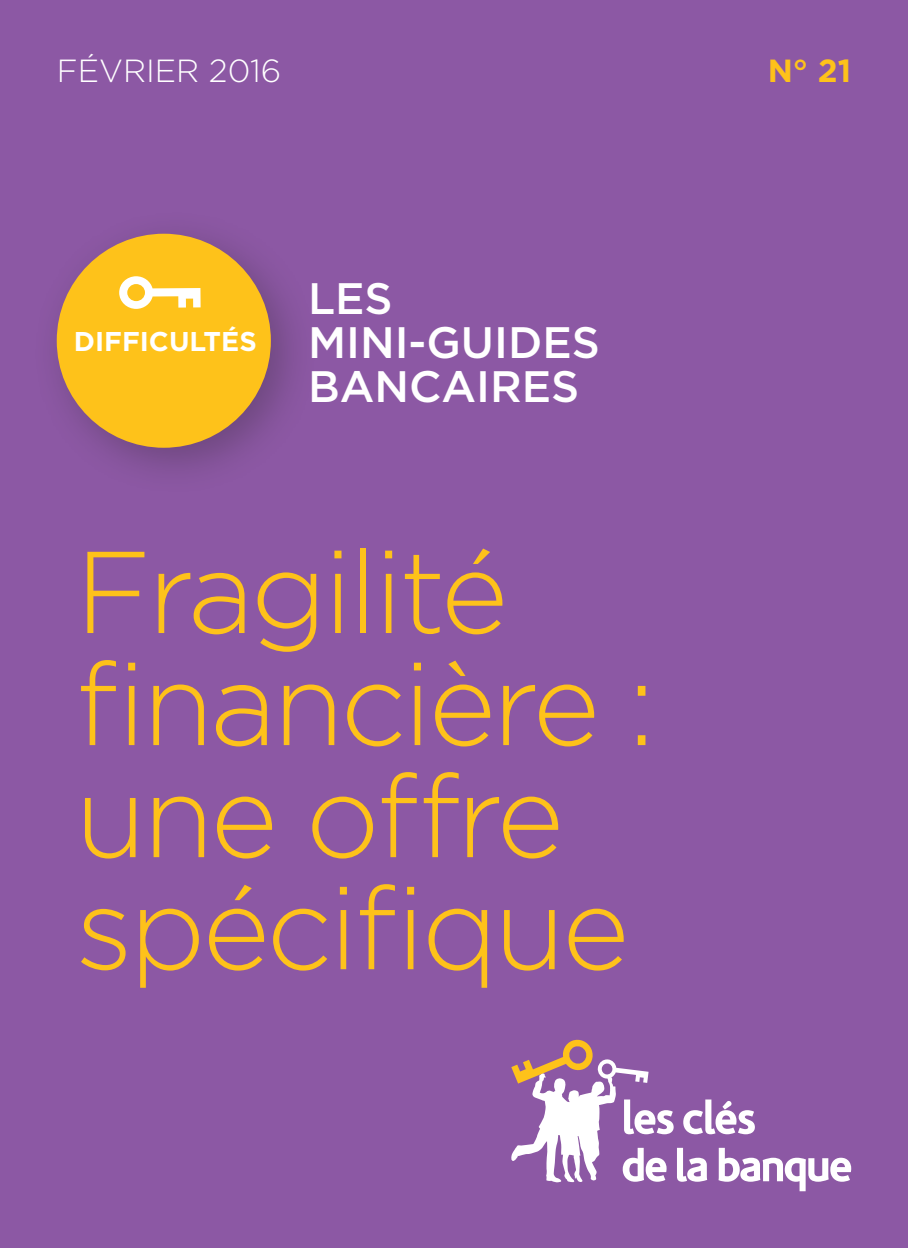
<style>
.page{position:relative;width:908px;height:1248px;background:#fff}
.page>*{position:absolute;margin:0;border:0;box-sizing:border-box;transform-origin:0 0}
.H1-Titre_guide{font:300 116px/112px "Gotham";letter-spacing:-.03em;color:#fec21a}
.H3_-_mini-guides{font:500 44px "Gotham";color:#fff}
.Date_parution{font:300 32px "Gotham";color:#fff}
.Numéro{font:700 32px "Gotham";color:#fec21a}
.H3_-_thème_guide{font:700 27.2px "Gotham";color:#fff}
</style>
<div class="page">
<div style="left:0;top:0;width:907px;height:1247px;background:#8c58a4"></div>
<svg style="left:511px;top:1039px;width:339px;height:152px"></svg>
<div style="left:31px;top:208px;width:288px;height:288px;background:#231f20;opacity:.3"></div>
<div style="left:57px;top:234px;width:214px;height:213px;background:#fec21a;border-radius:50%"></div>
<svg style="left:119px;top:276px;width:81px;height:33px"></svg>
<p class="Date_parution" style="left:57px;top:51px;width:226px">FÉVRIER 2016</p>
<p class="Numéro" style="left:767px;top:50px;width:85px">N° 21</p>
<h3 class="H3_-_thème_guide" style="left:74px;top:323px;width:182px">DIFFICULTÉS</h3>
<h3 class="H3_-_mini-guides" style="left:308px;top:270px;width:86px">LES</h3>
<h3 class="H3_-_mini-guides" style="left:308px;top:314px;width:293px">MINI-GUIDES</h3>
<h3 class="H3_-_mini-guides" style="left:308px;top:358px;width:272px">BANCAIRES</h3>
<h1 class="H1-Titre_guide" style="left:75px;top:533px;width:581px">Fragilité financière : une offre spécifique</h1>
</div>
